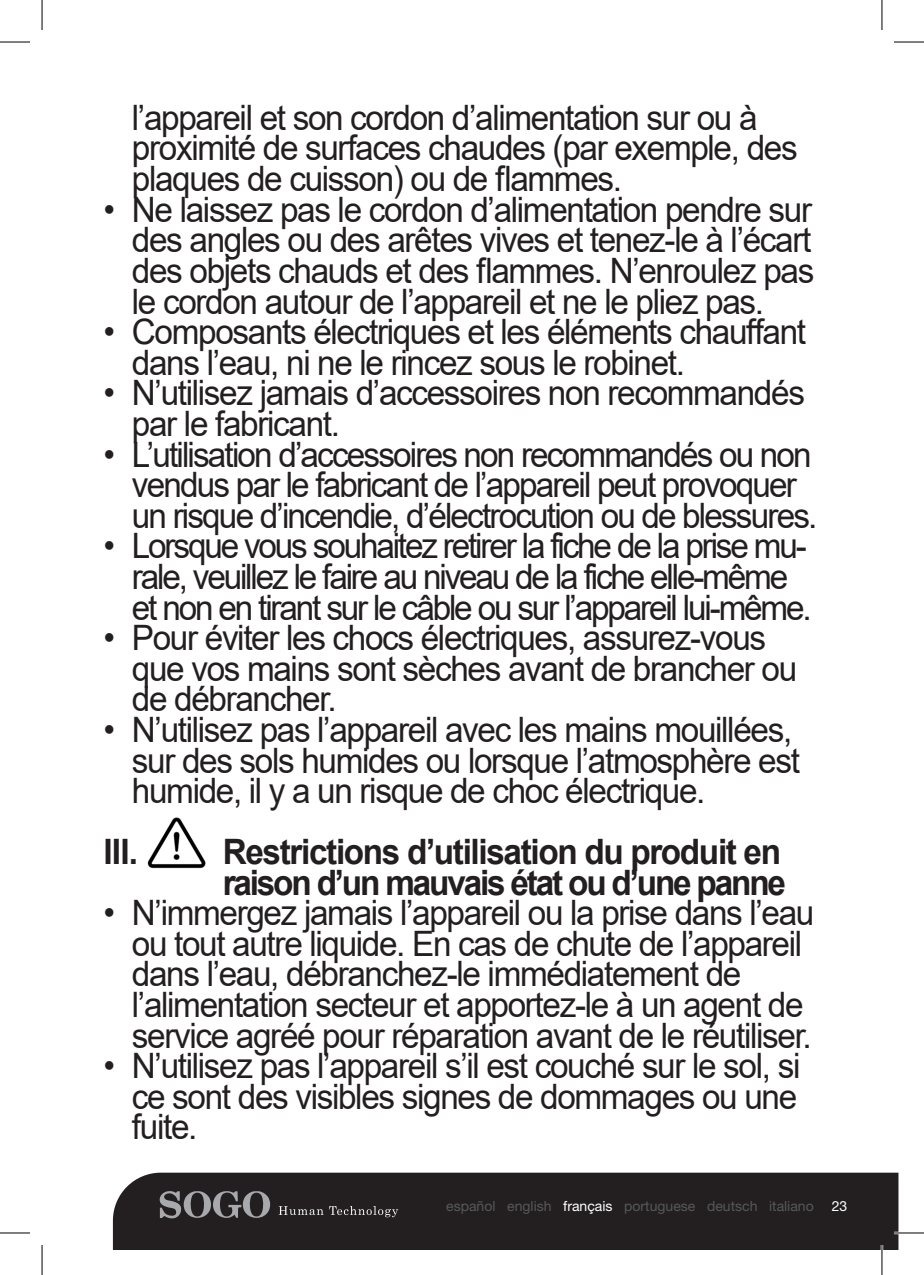
<style>
.page{position:relative;width:924px;height:1275px;background:#fff}
.page>*{position:absolute;margin:0;border:0;box-sizing:border-box;transform-origin:0 0}
.importante{font:35px/30.6px "Arial";letter-spacing:-.04em;color:#231f20;scale:.95 1}
.importante-2{font:35px/30.6px "Arial";letter-spacing:-.065em;color:#231f20;scale:.95 1}
.importante-3{font:700 35px/30.6px "Arial";letter-spacing:-.04em;color:#231f20;scale:.95 1}
.t1{font:14px "Helvetica Neue LT Std";color:#57585a}
.t2{font:14px "Helvetica Neue LT Std";color:#fff}
.s1{color:#fff}
</style>
<div class="page">
<div style="left:113px;top:1172px;width:785px;height:78px;background:#231f20"></div>
<svg style="left:159px;top:1189px;width:111px;height:29px;background:#565456"></svg>
<svg style="left:278px;top:1206px;width:120px;height:11px"></svg>
<img style="left:147px;top:817px;width:59px;height:52px">
<hr style="left:893px;top:1231px;width:30px;height:3px;background:#fff">
<hr style="left:880px;top:1245px;width:2px;height:30px;background:#fff">
<hr style="left:0;top:42px;width:30px;height:1px;background:#000">
<hr style="left:893px;top:42px;width:30px;height:1px;background:#000">
<hr style="left:0;top:1232px;width:30px;height:1px;background:#000">
<hr style="left:893px;top:1232px;width:30px;height:1px;background:#000">
<hr style="left:42px;top:0;width:1px;height:30px;background:#000">
<hr style="left:42px;top:1245px;width:1px;height:30px;background:#000">
<hr style="left:881px;top:0;width:1px;height:30px;background:#000">
<hr style="left:881px;top:1245px;width:1px;height:30px;background:#000">
<p class="importante" style="left:132px;top:102px;width:702px">l’appareil et son cordon d’alimentation sur ou à proximité de surfaces chaudes (par exemple, des plaques de cuisson) ou de flammes.</p>
<p class="importante" style="left:132px;top:194px;width:719px;text-align:justify;text-indent:-28px">• Ne laissez pas le cordon d’alimentation pendre sur des angles ou des arêtes vives et tenez-le à l’écart des objets chauds et des flammes. N’enroulez pas le cordon autour de l’appareil et ne le pliez pas.</p>
<p class="importante" style="left:132px;top:316px;width:711px;text-indent:-28px">• Composants électriques et les éléments chauffant dans l’eau, ni ne le rincez sous le robinet.</p>
<p class="importante" style="left:132px;top:377px;width:709px;text-indent:-28px">• N’utilisez jamais d’accessoires non recommandés par le fabricant.</p>
<p class="importante" style="left:132px;top:439px;width:722px;text-indent:-28px">• L’utilisation d’accessoires non recommandés ou non vendus par le fabricant de l’appareil peut provoquer un risque d’incendie, d’électrocution ou de blessures.</p>
<p class="importante-2" style="left:132px;top:530px;width:716px;text-indent:-28px">• Lorsque vous souhaitez retirer la fiche de la prise mu&shy;rale, veuillez le faire au niveau de la fiche elle-même et non en tirant sur le câble ou sur l’appareil lui-même.</p>
<p class="importante" style="left:132px;top:622px;width:701px;text-indent:-28px">• Pour éviter les chocs électriques, assurez-vous que vos mains sont sèches avant de brancher ou de débrancher.</p>
<p class="importante" style="left:132px;top:714px;width:704px;text-indent:-28px">• N’utilisez pas l’appareil avec les mains mouillées, sur des sols humides ou lorsque l’atmosphère est humide, il y a un risque de choc électrique.</p>
<p class="importante-3" style="left:103px;top:836px;width:38px">III.</p>
<p class="importante-3" style="left:222px;top:836px;width:594px">Restrictions d’utilisation du produit en raison d’un mauvais état ou d’une panne</p>
<p class="importante" style="left:132px;top:897px;width:719px;text-indent:-28px">• N’immergez jamais l’appareil ou la prise dans l’eau ou tout autre liquide. En cas de chute de l’appareil dans l’eau, débranchez-le immédiatement de l’alimentation secteur et apportez-le à un agent de service agréé pour réparation avant de le réutiliser.</p>
<p class="importante" style="left:132px;top:1050px;width:704px;text-align:justify;text-indent:-28px">• N’utilisez pas l’appareil s’il est couché sur le sol, si ce sont des visibles signes de dommages ou une fuite.</p>
<p class="t1" style="left:446px;top:1197px;width:369px">español english <span class="s1">français</span> portuguese deutsch italiano</p>
<p class="t2" style="left:831px;top:1197px;width:17px">23</p>
</div>
